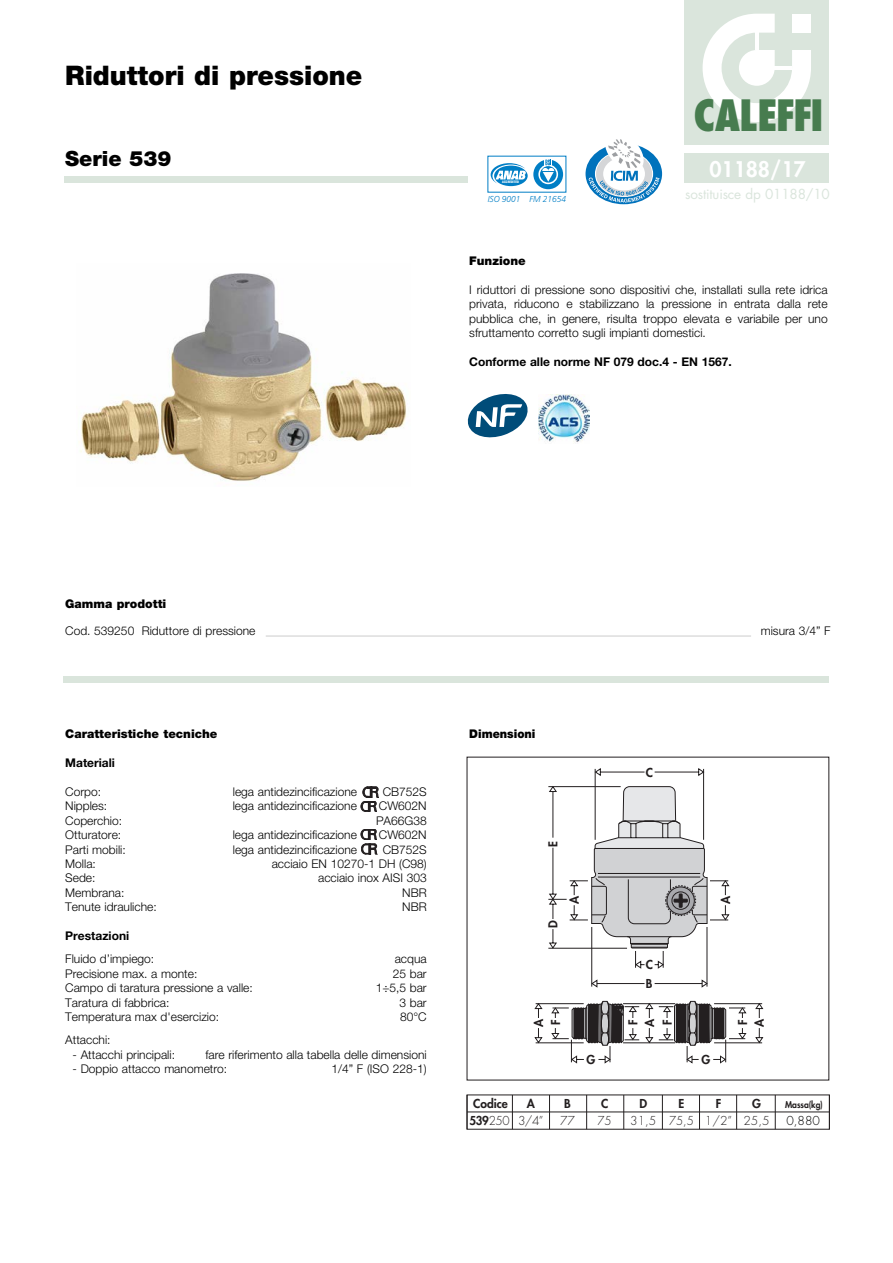
<style>
.page{position:relative;width:893px;height:1263px;background:#fff}
.page>*{position:absolute;margin:0;border:0;box-sizing:border-box;transform-origin:0 0}
.t1{font:800 condensed 42px "Futura";letter-spacing:-.035em;color:#477c4f}
.t2{font:900 27px "Helvetica Neue LT Std";color:#000}
.t3{font:900 21px "Helvetica Neue LT Std";color:#000}
.t4{font:800 21px "Futura";color:#fff}
.t5{font:13.5px "Futura";letter-spacing:-.01em;color:#dae5dc}
.t6{font:300 12px/14.4px "Helvetica Neue LT Std";color:#000;text-align:justify}
.t7{font:700 12px "Helvetica Neue LT Std";color:#000}
.t8{font:900 12px "Helvetica Neue LT Std";color:#000}
.t9{font:800 12px/17px "Futura";color:#231f20}
.t10{font:300 12px "Futura";color:#231f20}
.t11{font:900 12px "Helvetica Neue LT Std";color:#000;scale:.95 1}
.t12{font:300 12px "Futura";color:#231f20;scale:.95 1}
.t13{font:300 12px "Futura";color:#000}
.t14{font:800 9px "Futura";color:#231f20;scale:.95 1}
.t15{font:italic 300 8.7px "Frutiger";letter-spacing:-.005em;color:#007ec5}
.t16{font:900 condensed 3.15px "Helvetica";letter-spacing:.005em;color:#fff}
.s1{font-weight:300}
</style>
<div class="page">
<svg style="left:362px;top:811px;width:15px;height:1px"></svg>
<svg style="left:361px;top:787px;width:17px;height:24px"></svg>
<div style="left:685px;top:153px;width:144px;height:30px;background:#dae5dc"></div>
<div style="left:64px;top:676px;width:765px;height:7px;background:#dae5dc"></div>
<hr style="left:266px;top:636px;width:485px;height:1px;background:#ccc">
<div style="left:685px;top:0;width:144px;height:145px;background:#dae5dc"></div>
<svg style="left:703px;top:14px;width:108px;height:108px"></svg>
<hr style="left:755px;top:32px;width:4px;height:18px;background:#fff">
<hr style="left:774px;top:66px;width:18px;height:4px;background:#fff">
<div style="left:64px;top:176px;width:404px;height:7px;background:#dae5dc"></div>
<img style="left:79px;top:273px;width:327px;height:208px">
<img style="left:538px;top:395px;width:51px;height:47px">
<svg style="left:361px;top:829px;width:16px;height:25px"></svg>
<svg style="left:467px;top:394px;width:61px;height:44px"></svg>
<hr style="left:467px;top:1112px;width:362px;height:1px;background:#231f20">
<hr style="left:699px;top:1095px;width:1px;height:34px;background:#231f20">
<hr style="left:662px;top:1095px;width:1px;height:34px;background:#231f20">
<hr style="left:623px;top:1095px;width:1px;height:34px;background:#231f20">
<hr style="left:586px;top:1095px;width:1px;height:34px;background:#231f20">
<hr style="left:549px;top:1095px;width:1px;height:34px;background:#231f20">
<hr style="left:707px;top:927px;width:1px;height:60px;background:#231f20">
<hr style="left:591px;top:927px;width:1px;height:60px;background:#231f20">
<svg style="left:592px;top:980px;width:115px;height:7px"></svg>
<hr style="left:714px;top:1003px;width:48px;height:1px;background:#231f20">
<hr style="left:714px;top:1042px;width:48px;height:1px;background:#231f20">
<svg style="left:756px;top:1003px;width:7px;height:40px"></svg>
<hr style="left:536px;top:1003px;width:48px;height:1px;background:#231f20">
<hr style="left:536px;top:1042px;width:48px;height:1px;background:#231f20">
<svg style="left:535px;top:1003px;width:7px;height:40px"></svg>
<hr style="left:623px;top:1003px;width:52px;height:1px;background:#231f20">
<hr style="left:623px;top:1042px;width:52px;height:1px;background:#231f20">
<svg style="left:646px;top:1003px;width:7px;height:40px"></svg>
<hr style="left:775px;top:1095px;width:1px;height:34px;background:#231f20">
<hr style="left:512px;top:1095px;width:1px;height:34px;background:#231f20">
<hr style="left:467px;top:1095px;width:1px;height:34px;background:#231f20">
<hr style="left:829px;top:1095px;width:1px;height:34px;background:#231f20">
<hr style="left:736px;top:1095px;width:1px;height:34px;background:#231f20">
<svg style="left:659px;top:1001px;width:87px;height:62px"></svg>
<svg style="left:548px;top:757px;width:181px;height:211px"></svg>
<svg style="left:552px;top:1001px;width:87px;height:62px"></svg>
<div style="left:494px;top:166px;width:34px;height:20px;background:#007ec5;border-radius:50%"></div>
<svg style="left:491px;top:163px;width:35px;height:20px"></svg>
<svg style="left:533px;top:159px;width:30px;height:30px"></svg>
<svg style="left:538px;top:165px;width:20px;height:19px"></svg>
<svg style="left:540px;top:166px;width:16px;height:17px"></svg>
<svg style="left:542px;top:159px;width:12px;height:23px"></svg>
<svg style="left:585px;top:143px;width:77px;height:61px"></svg>
<svg style="left:588px;top:139px;width:71px;height:64px"></svg>
<h2 class="t2" style="left:65px;top:65px;width:299px">Riduttori di pressione</h2>
<h3 class="t3" style="left:65px;top:151px;width:108px">Serie 539</h3>
<p class="t16" style="left:502px;top:180px;width:18px">ACCREDITED</p>
<p class="t15" style="left:488px;top:195px;width:80px">ISO 9001 FM 21654</p>
<h1 class="t1" style="left:693px;top:98px;width:132px">CALEFFI</h1>
<h3 class="t4" style="left:709px;top:159px;width:98px">01188/17</h3>
<p class="t5" style="left:685px;top:187px;width:146px">sostituisce dp 01188/10</p>
<p class="t8" style="left:469px;top:257px;width:58px">Funzione</p>
<p class="t6" style="left:469px;top:284px;width:360px">I riduttori di pressione sono dispositivi che, installati sulla rete idrica privata, riducono e stabilizzano la pressione in entrata dalla rete pubblica che, in genere, risulta troppo elevata e variabile per uno sfruttamento corretto sugli impianti domestici.</p>
<p class="t7" style="left:469px;top:357px;width:264px">Conforme alle norme NF 079 doc.4 - EN 1567.</p>
<p class="t8" style="left:65px;top:599px;width:103px">Gamma prodotti</p>
<p class="t6" style="left:65px;top:625px;width:192px">Cod. 539250 Riduttore di pressione</p>
<p class="t6" style="left:761px;top:625px;width:72px">misura 3/4” F</p>
<p class="t8" style="left:65px;top:730px;width:154px">Caratteristiche tecniche</p>
<p class="t7" style="left:65px;top:758px;width:51px">Materiali</p>
<p class="t6" style="left:65px;top:785px;width:37px">Corpo:</p>
<p class="t6" style="left:233px;top:785px;width:126px">lega antidezincificazione</p>
<p class="t6" style="left:383px;top:785px;width:46px">CB752S</p>
<p class="t6" style="left:65px;top:800px;width:44px">Nipples:</p>
<p class="t6" style="left:233px;top:800px;width:126px">lega antidezincificazione</p>
<p class="t6" style="left:379px;top:800px;width:49px">CW602N</p>
<p class="t6" style="left:65px;top:814px;width:58px">Coperchio:</p>
<p class="t6" style="left:376px;top:814px;width:52px">PA66G38</p>
<p class="t6" style="left:65px;top:829px;width:58px">Otturatore:</p>
<p class="t6" style="left:233px;top:829px;width:126px">lega antidezincificazione</p>
<p class="t6" style="left:379px;top:829px;width:49px">CW602N</p>
<p class="t6" style="left:65px;top:843px;width:62px">Parti mobili:</p>
<p class="t6" style="left:233px;top:843px;width:126px">lega antidezincificazione</p>
<p class="t6" style="left:383px;top:843px;width:46px">CB752S</p>
<p class="t6" style="left:65px;top:857px;width:32px">Molla:</p>
<p class="t6" style="left:272px;top:857px;width:156px">acciaio EN 10270-1 DH (C98)</p>
<p class="t6" style="left:65px;top:872px;width:32px">Sede:</p>
<p class="t6" style="left:318px;top:872px;width:110px">acciaio inox AISI 303</p>
<p class="t6" style="left:65px;top:886px;width:61px">Membrana:</p>
<p class="t6" style="left:402px;top:886px;width:26px">NBR</p>
<p class="t6" style="left:65px;top:901px;width:93px">Tenute idrauliche:</p>
<p class="t6" style="left:402px;top:901px;width:26px">NBR</p>
<p class="t7" style="left:65px;top:931px;width:65px">Prestazioni</p>
<p class="t6" style="left:65px;top:953px;width:91px">Fluido d’impiego:</p>
<p class="t6" style="left:395px;top:953px;width:34px">acqua</p>
<p class="t6" style="left:65px;top:967px;width:134px">Precisione max. a monte:</p>
<p class="t6" style="left:393px;top:967px;width:35px">25 bar</p>
<p class="t6" style="left:65px;top:982px;width:189px">Campo di taratura pressione a valle:</p>
<p class="t6" style="left:376px;top:982px;width:52px">1÷5,5 bar</p>
<p class="t6" style="left:65px;top:996px;width:106px">Taratura di fabbrica:</p>
<p class="t6" style="left:399px;top:996px;width:29px">3 bar</p>
<p class="t6" style="left:65px;top:1010px;width:155px">Temperatura max d'esercizio:</p>
<p class="t6" style="left:400px;top:1010px;width:28px">80°C</p>
<p class="t6" style="left:65px;top:1034px;width:47px">Attacchi:</p>
<p class="t6" style="left:73px;top:1048px;width:104px">- Attacchi principali:</p>
<p class="t6" style="left:205px;top:1048px;width:223px">fare riferimento alla tabella delle dimensioni</p>
<p class="t6" style="left:73px;top:1063px;width:156px">- Doppio attacco manometro:</p>
<p class="t6" style="left:331px;top:1063px;width:97px">1/4” F (ISO 228-1)</p>
<p class="t11" style="left:469px;top:730px;width:71px">Dimensioni</p>
<p class="t9" style="left:646px;top:765px;width:9px">C</p>
<p class="t9" style="left:546px;top:846px;width:7px;rotate:-90deg">E</p>
<p class="t9" style="left:546px;top:928px;width:9px;rotate:-90deg">D</p>
<p class="t9" style="left:567px;top:904px;width:10px;rotate:-90deg">A</p>
<p class="t9" style="left:718px;top:904px;width:10px;rotate:-90deg">A</p>
<p class="t9" style="left:646px;top:957px;width:9px">C</p>
<p class="t9" style="left:646px;top:976px;width:8px">B</p>
<p class="t9" style="left:531px;top:1027px;width:10px;rotate:-90deg">A<br>F</p>
<p class="t9" style="left:642px;top:1027px;width:10px;rotate:-90deg">A</p>
<p class="t9" style="left:735px;top:1027px;width:10px;rotate:-90deg">F<br>A</p>
<p class="t9" style="left:587px;top:1052px;width:10px">G</p>
<p class="t9" style="left:701px;top:1052px;width:10px">G</p>
<p class="t9" style="left:626px;top:1025px;width:7px;rotate:-90deg">F</p>
<p class="t9" style="left:660px;top:1025px;width:7px;rotate:-90deg">F</p>
<p class="t9" style="left:469px;top:1096px;width:42px;text-align:center">Codice<br>539<span class="s1">250</span></p>
<p class="t14" style="left:785px;top:1100px;width:41px">Massa(kg)</p>
<p class="t9" style="left:527px;top:1096px;width:10px">A</p>
<p class="t10" style="left:518px;top:1115px;width:27px">3/4”</p>
<p class="t9" style="left:601px;top:1096px;width:9px">C</p>
<p class="t12" style="left:598px;top:1115px;width:16px">75</p>
<p class="t9" style="left:752px;top:1096px;width:10px">G</p>
<p class="t10" style="left:743px;top:1115px;width:28px">25,5</p>
<p class="t9" style="left:564px;top:1096px;width:8px">B</p>
<p class="t10" style="left:560px;top:1115px;width:16px">77</p>
<p class="t9" style="left:639px;top:1096px;width:9px">D</p>
<p class="t10" style="left:630px;top:1115px;width:28px">31,5</p>
<p class="t9" style="left:678px;top:1096px;width:7px">E</p>
<p class="t12" style="left:669px;top:1115px;width:28px">75,5</p>
<p class="t9" style="left:716px;top:1096px;width:7px">F</p>
<p class="t10" style="left:705px;top:1115px;width:29px">1/2”</p>
<p class="t13" style="left:786px;top:1115px;width:35px">0,880</p>
</div>
